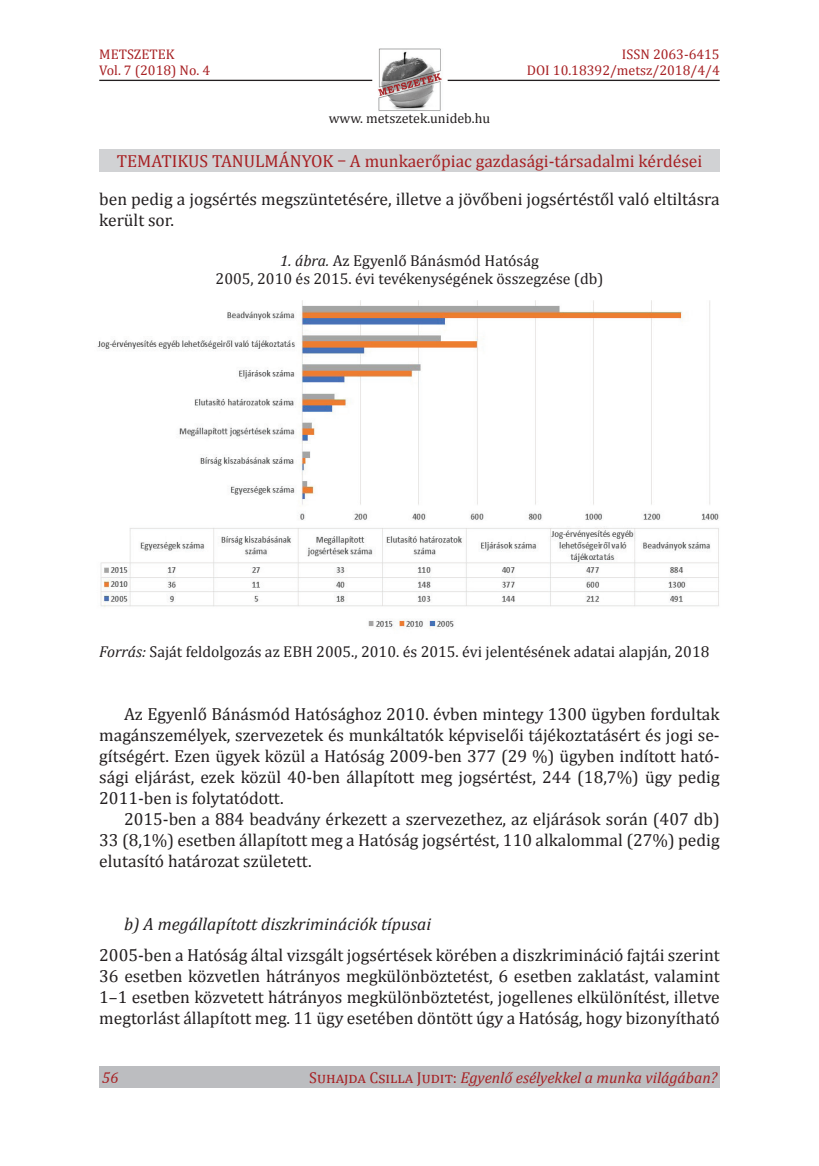
<style>
.page{position:relative;width:819px;height:1166px;background:#fff}
.page>*{position:absolute;margin:0;border:0;box-sizing:border-box;transform-origin:0 0}
.t1{font:17.5px/21px "Cambria";color:#231f20;text-align:justify}
.t2{font:17.5px "Cambria";color:#a72023}
.t3{font:italic 17.5px "Cambria";color:#231f20}
.t4{font:15.75px/18.9px "Cambria";color:#231f20;text-align:center}
.t5{font:italic 15.75px "Cambria";color:#a72023}
.t6{font:14px/15.8px "Cambria";color:#a72023}
.t7{font:14px "Cambria";color:#231f20}
.s1{font-style:italic}
.s2{font-style:normal}
</style>
<div class="page">
<img style="left:378px;top:48px;width:64px;height:63px">
<hr style="left:99px;top:80px;width:273px;height:1px;background:#231f20">
<hr style="left:447px;top:80px;width:272px;height:1px;background:#231f20">
<div style="left:99px;top:1067px;width:620px;height:21px;background:#bcbdc0"></div>
<div style="left:99px;top:149px;width:620px;height:22px;background:#d1d2d4"></div>
<img style="left:97px;top:300px;width:622px;height:329px">
<p class="t6" style="left:99px;top:46px;width:112px">METSZETEK<br>Vol. 7 (2018) No. 4</p>
<p class="t6" style="left:527px;top:46px;width:194px;text-align:right">ISSN 2063-6415<br>Doi 10.18392/metsz/2018/4/4</p>
<p class="t7" style="left:328px;top:110px;width:163px">www. metszetek.unideb.hu</p>
<p class="t2" style="left:117px;top:150px;width:587px">Tematikus tanulmányok – A munkaerőpiac gazdasági-társadalmi kérdései</p>
<p class="t1" style="left:99px;top:188px;width:622px">ben pedig a jogsértés megszüntetésére, illetve a jövőbeni jogsértéstől való eltiltásra került sor.</p>
<p class="t4" style="left:216px;top:251px;width:389px"><span class="s1">1. ábra.</span> Az Egyenlő Bánásmód Hatóság<br>2005, 2010 és 2015. évi tevékenységének összegzése (db)</p>
<p class="t4" style="left:99px;top:642px;width:611px"><span class="s1">Forrás:</span> Saját feldolgozás az EBH 2005., 2010. és 2015. évi jelentésének adatai alapján, 2018</p>
<p class="t1" style="left:99px;top:703px;width:622px;text-indent:25px">Az Egyenlő Bánásmód Hatósághoz 2010. évben mintegy 1300 ügyben fordultak magánszemélyek, szervezetek és munkáltatók képviselői tájékoztatásért és jogi se&shy;gítségért. Ezen ügyek közül a Hatóság 2009-ben 377 (29 %) ügyben indított ható&shy;sági eljárást, ezek közül 40-ben állapított meg jogsértést, 244 (18,7%) ügy pedig 2011-ben is folytatódott.</p>
<p class="t1" style="left:99px;top:808px;width:622px;text-indent:25px">2015-ben a 884 beadvány érkezett a szervezethez, az eljárások során (407 db)<br>33 (8,1%) esetben állapított meg a Hatóság jogsértést, 110 alkalommal (27%) pedig elutasító határozat született.</p>
<p class="t3" style="left:124px;top:911px;width:308px">b) A megállapított diszkriminációk típusai</p>
<p class="t1" style="left:99px;top:944px;width:622px">2005-ben a Hatóság által vizsgált jogsértések körében a diszkrimináció fajtái szerint 36 esetben közvetlen hátrányos megkülönböztetést, 6 esetben zaklatást, valamint 1–1 esetben közvetett hátrányos megkülönböztetést, jogellenes elkülönítést, illetve megtorlást állapított meg. 11 ügy esetében döntött úgy a Hatóság, hogy bizonyítható</p>
<p class="t5" style="left:102px;top:1066px;width:18px">56</p>
<p class="t5" style="left:309px;top:1066px;width:409px"><span class="s2">Suhajda Csilla Judit:</span> Egyenlő esélyekkel a munka világában?</p>
</div>
